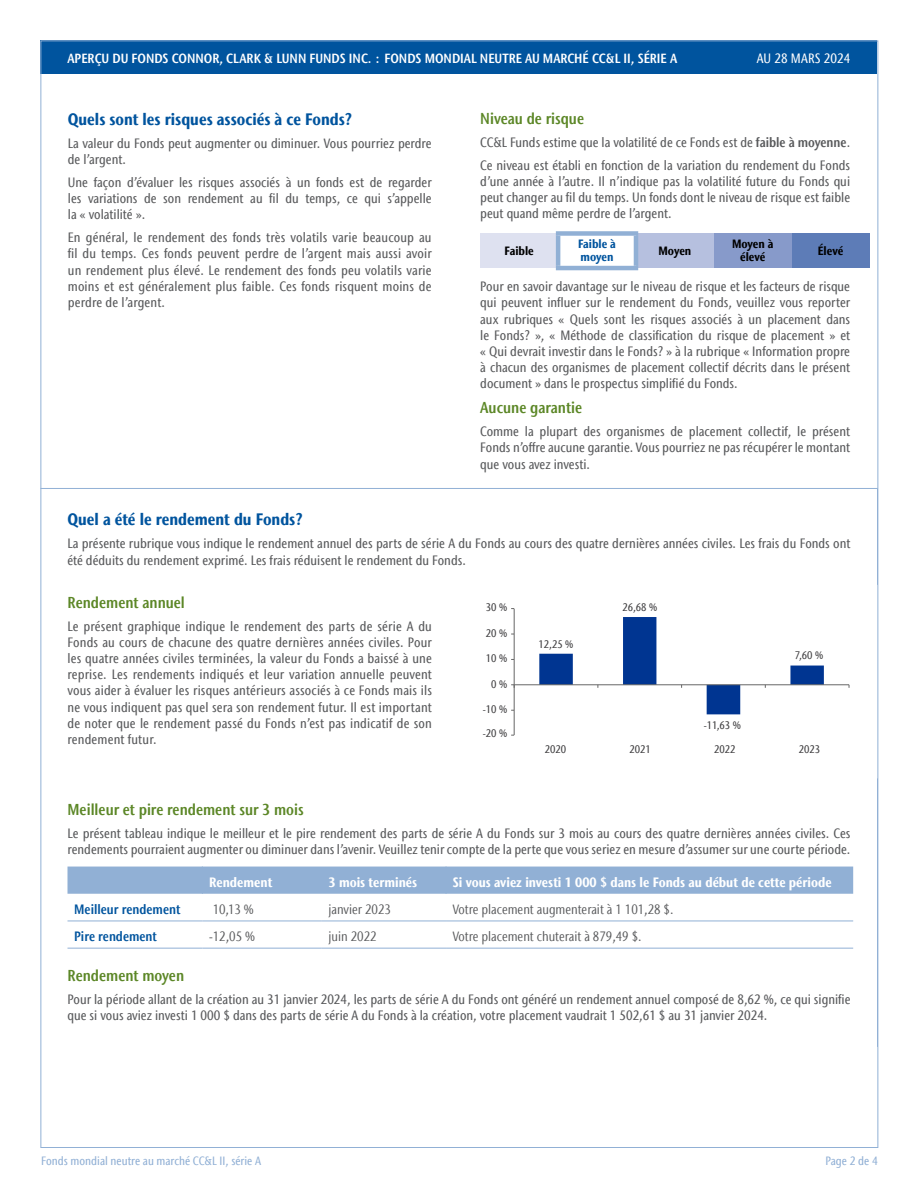
<style>
.page{position:relative;width:918px;height:1188px;background:#fff}
.page>*{position:absolute;margin:0;border:0;box-sizing:border-box;transform-origin:0 0}
.t1{font:700 condensed 16.5px "Stone Sans IIITC Com";color:#00549e}
.t2{font:600 condensed 15.75px "Stone Sans IIITC Com";color:#5c8727}
.t3{font:500 condensed 13.5px/16.2px "Stone Sans IIITC Com";color:#58595b;text-align:justify}
.t4{font:condensed 13.5px "Stone Sans IIITC Com";color:#58595b}
.t5{font:700 condensed 13.5px "Stone Sans IIITC Com";color:#fff}
.t6{font:600 condensed 13.5px "Stone Sans IIITC Com";color:#00549e}
.t7{font:500 condensed 13.5px "Stone Sans IIITC Com";letter-spacing:.01em;color:#fff}
.t8{font:600 condensed 13.2px "Stone Sans IIITC Com";color:#fff}
.t9{font:500 condensed 12px "Stone Sans IIITC Com";color:#91b0d5}
.t10{font:700 condensed 12px/13.5px "Stone Sans IIITC Com";color:#000;text-align:center}
.t11{font:700 condensed 12px/13.5px "Stone Sans IIITC Com";color:#00549e}
.t12{font:500 condensed 10.95px "Stone Sans IIITC Com";color:#414042}
.s1{font-weight:600}
</style>
<div class="page">
<div style="left:40px;top:40px;width:838px;height:34px;background:#00549e"></div>
<div style="left:480px;top:233px;width:78px;height:35px;background:#dee1f0"></div>
<div style="left:636px;top:233px;width:78px;height:35px;background:#b6c0df"></div>
<div style="left:714px;top:233px;width:78px;height:35px;background:#879aca"></div>
<div style="left:792px;top:233px;width:78px;height:35px;background:#5d7cb7"></div>
<div style="left:556px;top:231px;width:82px;height:5px;background:#91b0d5"></div>
<hr style="left:556px;top:236px;width:4px;height:30px;background:#91b0d5">
<hr style="left:634px;top:236px;width:4px;height:30px;background:#91b0d5">
<hr style="left:556px;top:266px;width:82px;height:4px;background:#91b0d5">
<hr style="left:877px;top:489px;width:1px;height:96px;background:#91b0d5">
<hr style="left:877px;top:778px;width:1px;height:269px;background:#91b0d5">
<hr style="left:40px;top:488px;width:419px;height:1px;background:#91b0d5">
<hr style="left:459px;top:488px;width:419px;height:1px;background:#91b0d5">
<hr style="left:514px;top:609px;width:1px;height:126px;background:#666">
<hr style="left:514px;top:685px;width:335px;height:1px;background:#666">
<svg style="left:539px;top:617px;width:285px;height:97px"></svg>
<div style="left:68px;top:867px;width:785px;height:27px;background:#91b0d5"></div>
<hr style="left:68px;top:921px;width:134px;height:1px;background:#91b0d5">
<hr style="left:202px;top:921px;width:120px;height:1px;background:#91b0d5">
<hr style="left:322px;top:921px;width:124px;height:1px;background:#91b0d5">
<hr style="left:446px;top:921px;width:407px;height:1px;background:#91b0d5">
<hr style="left:68px;top:948px;width:134px;height:1px;background:#91b0d5">
<hr style="left:202px;top:948px;width:120px;height:1px;background:#91b0d5">
<hr style="left:322px;top:948px;width:124px;height:1px;background:#91b0d5">
<hr style="left:446px;top:948px;width:407px;height:1px;background:#91b0d5">
<p class="t8" style="left:68px;top:50px;width:611px">APERÇU DU FONDS CONNOR, CLARK &amp; LUNN FUNDS INC. : FONDS MONDIAL NEUTRE AU MARCHÉ CC&amp;L II, SÉRIE A</p>
<p class="t7" style="left:757px;top:50px;width:95px">AU 28 MARS 2024</p>
<p class="t1" style="left:68px;top:108px;width:286px">Quels sont les risques associés à ce Fonds?</p>
<p class="t3" style="left:68px;top:135px;width:365px">La valeur du Fonds peut augmenter ou diminuer. Vous pourriez perdre de l’argent.</p>
<p class="t3" style="left:68px;top:174px;width:365px">Une façon d’évaluer les risques associés à un fonds est de regarder les variations de son rendement au fil du temps, ce qui s’appelle la « volatilité ».</p>
<p class="t3" style="left:68px;top:229px;width:365px">En général, le rendement des fonds très volatils varie beaucoup au fil du temps. Ces fonds peuvent perdre de l’argent mais aussi avoir un rendement plus élevé. Le rendement des fonds peu volatils varie moins et est généralement plus faible. Ces fonds risquent moins de perdre de l’argent.</p>
<p class="t2" style="left:480px;top:109px;width:105px">Niveau de risque</p>
<p class="t3" style="left:480px;top:131px;width:371px;line-height:23px">CC&amp;L Funds estime que la volatilité de ce Fonds est de <span class="s1">faible à moyenne</span>.<br>Ce niveau est établi en fonction de la variation du rendement du Fonds</p>
<p class="t3" style="left:480px;top:173px;width:371px">d’une année à l’autre. Il n’indique pas la volatilité future du Fonds qui peut changer au fil du temps. Un fonds dont le niveau de risque est faible peut quand même perdre de l’argent.</p>
<p class="t10" style="left:505px;top:244px;width:31px">Faible</p>
<p class="t11" style="left:578px;top:237px;width:39px">Faible à moyen</p>
<p class="t10" style="left:658px;top:244px;width:34px">Moyen</p>
<p class="t10" style="left:732px;top:237px;width:43px">Moyen à élevé</p>
<p class="t10" style="left:818px;top:244px;width:27px">Élevé</p>
<p class="t3" style="left:480px;top:278px;width:371px">Pour en savoir davantage sur le niveau de risque et les facteurs de risque qui peuvent influer sur le rendement du Fonds, veuillez vous reporter aux rubriques « Quels sont les risques associés à un placement dans le Fonds? », « Méthode de classification du risque de placement » et « Qui devrait investir dans le Fonds? » à la rubrique « Information propre à chacun des organismes de placement collectif décrits dans le présent document » dans le prospectus simplifié du Fonds.</p>
<p class="t2" style="left:480px;top:398px;width:103px">Aucune garantie</p>
<p class="t3" style="left:480px;top:423px;width:371px">Comme la plupart des organismes de placement collectif, le présent Fonds n’offre aucune garantie. Vous pourriez ne pas récupérer le montant que vous avez investi.</p>
<p class="t1" style="left:68px;top:509px;width:237px">Quel a été le rendement du Fonds?</p>
<p class="t3" style="left:68px;top:536px;width:785px">La présente rubrique vous indique le rendement annuel des parts de série A du Fonds au cours des quatre dernières années civiles. Les frais du Fonds ont été déduits du rendement exprimé. Les frais réduisent le rendement du Fonds.</p>
<p class="t2" style="left:68px;top:592px;width:119px">Rendement annuel</p>
<p class="t3" style="left:68px;top:618px;width:366px">Le présent graphique indique le rendement des parts de série A du Fonds au cours de chacune des quatre dernières années civiles. Pour les quatre années civiles terminées, la valeur du Fonds a baissé à une reprise. Les rendements indiqués et leur variation annuelle peuvent vous aider à évaluer les risques antérieurs associés à ce Fonds mais ils ne vous indiquent pas quel sera son rendement futur. Il est important de noter que le rendement passé du Fonds n’est pas indicatif de son rendement futur.</p>
<p class="t12" style="left:622px;top:600px;width:36px">26,68 %</p>
<p class="t12" style="left:486px;top:601px;width:23px">30 %</p>
<p class="t12" style="left:486px;top:626px;width:23px">20 %</p>
<p class="t12" style="left:539px;top:637px;width:36px">12,25 %</p>
<p class="t12" style="left:795px;top:649px;width:30px">7,60 %</p>
<p class="t12" style="left:486px;top:652px;width:23px">10 %</p>
<p class="t12" style="left:491px;top:677px;width:17px">0 %</p>
<p class="t12" style="left:483px;top:702px;width:26px">-10 %</p>
<p class="t12" style="left:704px;top:718px;width:39px">-11,63 %</p>
<p class="t12" style="left:483px;top:726px;width:26px">-20 %</p>
<p class="t12" style="left:545px;top:743px;width:23px">2020</p>
<p class="t12" style="left:629px;top:743px;width:23px">2021</p>
<p class="t12" style="left:714px;top:743px;width:23px">2022</p>
<p class="t12" style="left:799px;top:743px;width:23px">2023</p>
<p class="t2" style="left:68px;top:799px;width:238px">Meilleur et pire rendement sur 3 mois</p>
<p class="t3" style="left:68px;top:825px;width:785px">Le présent tableau indique le meilleur et le pire rendement des parts de série A du Fonds sur 3 mois au cours des quatre dernières années civiles. Ces rendements pourraient augmenter ou diminuer dans l’avenir. Veuillez tenir compte de la perte que vous seriez en mesure d’assumer sur une courte période.</p>
<p class="t5" style="left:209px;top:874px;width:65px">Rendement</p>
<p class="t5" style="left:329px;top:874px;width:90px">3 mois terminés</p>
<p class="t5" style="left:453px;top:874px;width:380px">Si vous aviez investi 1 000 $ dans le Fonds au début de cette période</p>
<p class="t6" style="left:74px;top:901px;width:108px">Meilleur rendement</p>
<p class="t4" style="left:213px;top:901px;width:43px">10,13 %</p>
<p class="t4" style="left:329px;top:901px;width:64px">janvier 2023</p>
<p class="t4" style="left:453px;top:901px;width:222px">Votre placement augmenterait à 1 101,28 $.</p>
<p class="t6" style="left:74px;top:928px;width:84px">Pire rendement</p>
<p class="t4" style="left:209px;top:928px;width:47px">-12,05 %</p>
<p class="t4" style="left:329px;top:928px;width:50px">juin 2022</p>
<p class="t4" style="left:453px;top:928px;width:190px">Votre placement chuterait à 879,49 $.</p>
<p class="t2" style="left:68px;top:965px;width:118px">Rendement moyen</p>
<p class="t3" style="left:68px;top:991px;width:785px">Pour la période allant de la création au 31 janvier 2024, les parts de série A du Fonds ont généré un rendement annuel composé de 8,62 %, ce qui signifie que si vous aviez investi 1 000 $ dans des parts de série A du Fonds à la création, votre placement vaudrait 1 502,61 $ au 31 janvier 2024.</p>
<p class="t9" style="left:41px;top:1153px;width:222px">Fonds mondial neutre au marché CC&amp;L II, série A</p>
<p class="t9" style="left:825px;top:1153px;width:54px">Page 2 de 4</p>
</div>
